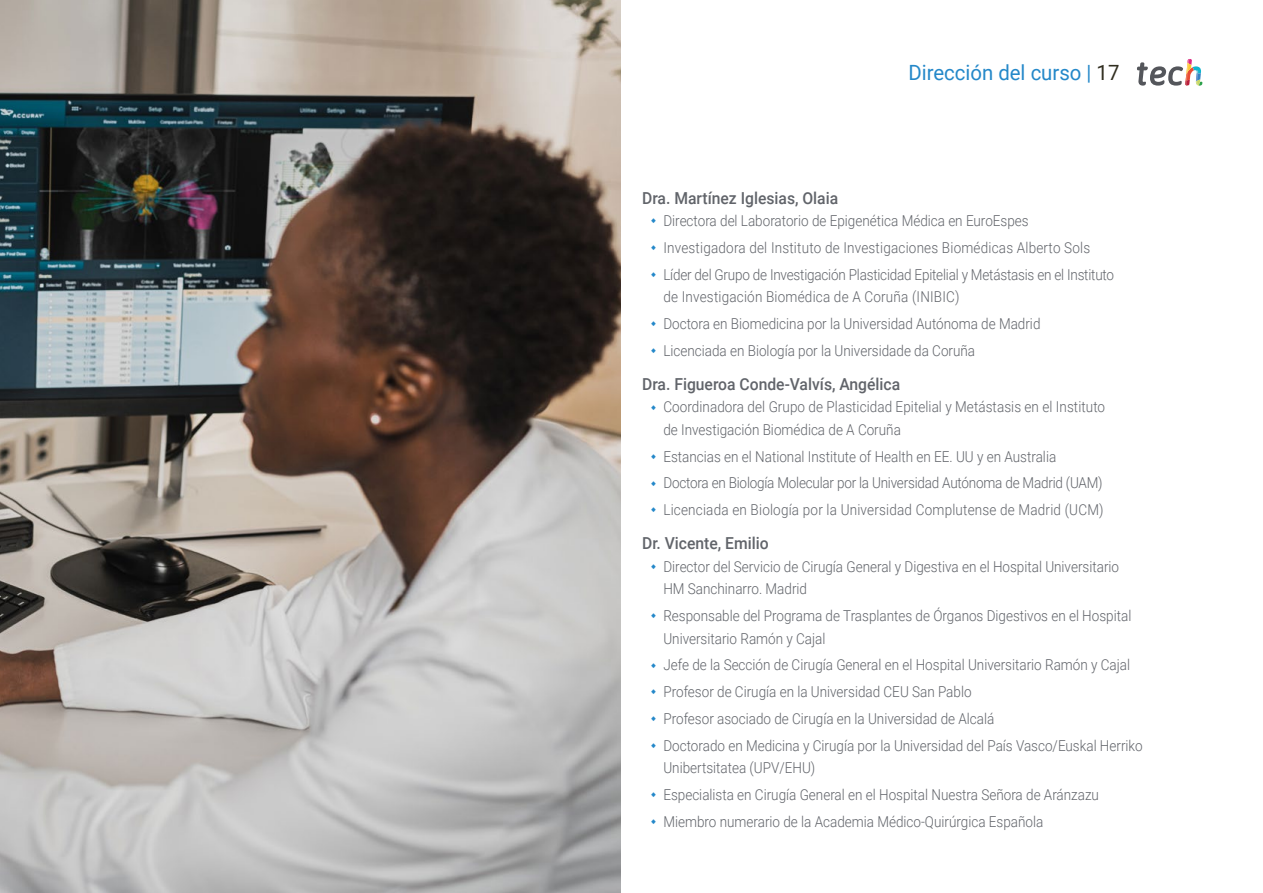
<style>
.page{position:relative;width:1263px;height:893px;background:#fff}
.page>*{position:absolute;margin:0;border:0;box-sizing:border-box;transform-origin:0 0}
.t1{font:21px "Roboto";color:#2488c9}
.t2{font:500 16.5px "Roboto";color:#61646a;scale:.95 1}
.t3{font:300 15px/26.7px "Roboto";color:#61646a;scale:.9 1}
.s1{color:#312e20}
</style>
<div class="page">
<img style="left:0;top:0;width:621px;height:893px">
<svg style="left:1137px;top:59px;width:65px;height:27px"></svg>
<h1 class="t1" style="left:908px;top:57px;width:213px">Dirección del curso | <span class="s1">17</span></h1>
<p class="t2" style="left:642px;top:186px;width:208px">Dra. Martínez Iglesias, Olaia</p>
<p class="t3" style="left:663px;top:207px;width:502px">Directora del Laboratorio de Epigenética Médica en EuroEspes<br>Investigadora del Instituto de Investigaciones Biomédicas Alberto Sols<br>Líder del Grupo de Investigación Plasticidad Epitelial y Metástasis en el Instituto</p>
<p class="t3" style="left:663px;top:283px;width:420px">de Investigación Biomédica de A Coruña (INIBIC)<br>Doctora en Biomedicina por la Universidad Autónoma de Madrid<br>Licenciada en Biología por la Universidade da Coruña</p>
<p class="t2" style="left:642px;top:373px;width:273px">Dra. Figueroa Conde-Valvís, Angélica</p>
<p class="t3" style="left:663px;top:395px;width:492px;line-height:22.5px">Coordinadora del Grupo de Plasticidad Epitelial y Metástasis en el Instituto de Investigación Biomédica de A Coruña</p>
<p class="t3" style="left:663px;top:442px;width:491px">Estancias en el National Institute of Health en EE. UU y en Australia<br>Doctora en Biología Molecular por la Universidad Autónoma de Madrid (UAM)<br>Licenciada en Biología por la Universidad Complutense de Madrid (UCM)</p>
<p class="t2" style="left:642px;top:532px;width:135px">Dr. Vicente, Emilio</p>
<p class="t3" style="left:663px;top:555px;width:508px;line-height:22.5px">Director del Servicio de Cirugía General y Digestiva en el Hospital Universitario<br>HM Sanchinarro. Madrid</p>
<p class="t3" style="left:663px;top:604px;width:521px;line-height:22.5px">Responsable del Programa de Trasplantes de Órganos Digestivos en el Hospital<br>Universitario Ramón y Cajal</p>
<p class="t3" style="left:663px;top:651px;width:534px">Jefe de la Sección de Cirugía General en el Hospital Universitario Ramón y Cajal Profesor de Cirugía en la Universidad CEU San Pablo<br>Profesor asociado de Cirugía en la Universidad de Alcalá<br>Doctorado en Medicina y Cirugía por la Universidad del País Vasco/Euskal Herriko</p>
<p class="t3" style="left:663px;top:754px;width:486px">Unibertsitatea (UPV/EHU)<br>Especialista en Cirugía General en el Hospital Nuestra Señora de Aránzazu<br>Miembro numerario de la Academia Médico-Quirúrgica Española</p>
</div>
